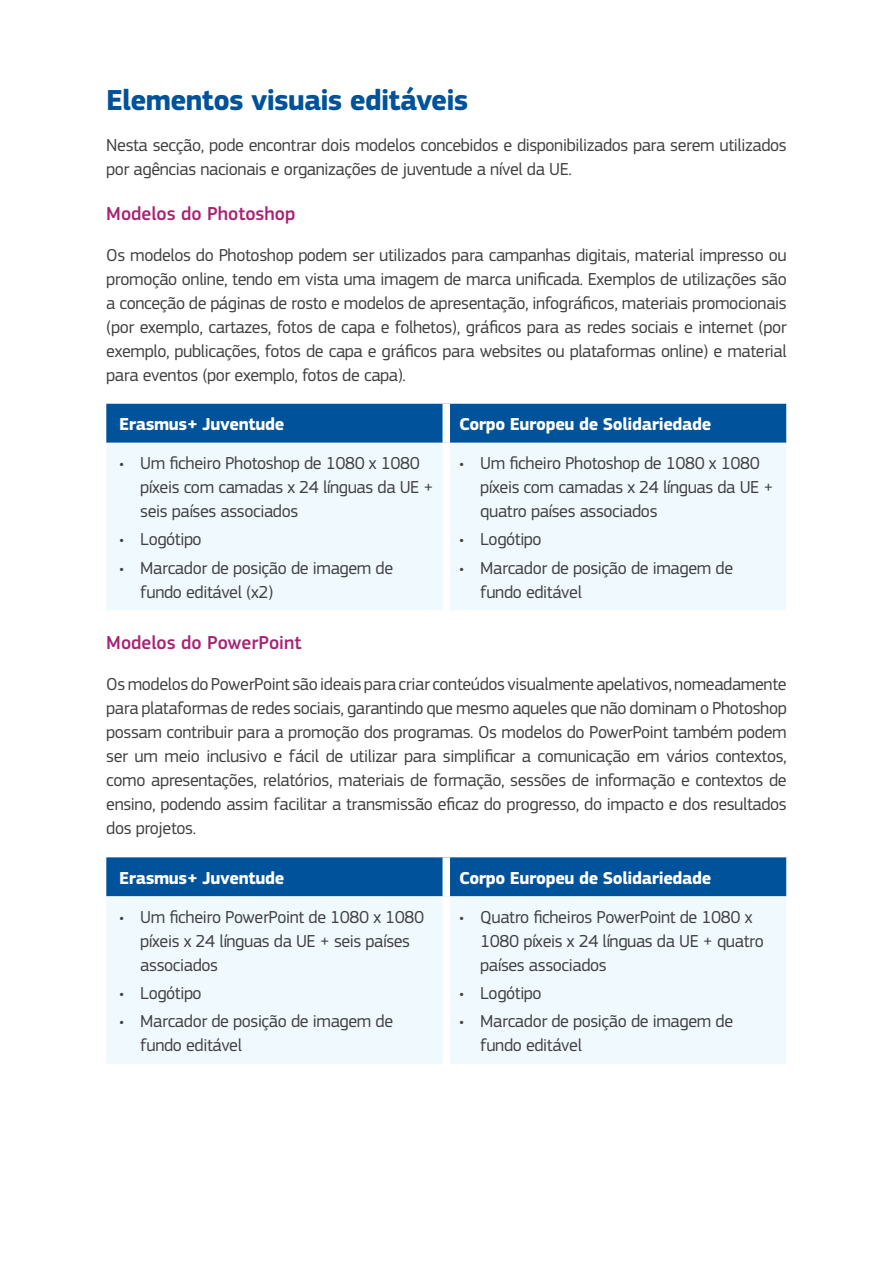
<style>
.page{position:relative;width:893px;height:1263px;background:#fff}
.page>*{position:absolute;margin:0;border:0;box-sizing:border-box;transform-origin:0 0}
.t1{font:700 30px "EC Square Sans Pro";letter-spacing:-.025em;color:#00529a}
.t2{font:500 19.5px "EC Square Sans Pro";color:#a82274}
.t3{font:18px/24px "EC Square Sans Pro";letter-spacing:-.02em;color:#414042}
.t4{font:700 18px "EC Square Sans Pro";letter-spacing:-.02em;color:#fff}
</style>
<div class="page">
<div style="left:106px;top:404px;width:680px;height:39px;background:#00529a"></div>
<div style="left:106px;top:443px;width:680px;height:167px;background:#eff9fe"></div>
<div style="left:442px;top:404px;width:8px;height:39px;background:#fff"></div>
<div style="left:442px;top:443px;width:8px;height:167px;background:#fff"></div>
<div style="left:106px;top:857px;width:680px;height:39px;background:#00529a"></div>
<div style="left:106px;top:896px;width:680px;height:168px;background:#eff9fe"></div>
<div style="left:442px;top:857px;width:8px;height:39px;background:#fff"></div>
<div style="left:442px;top:896px;width:8px;height:168px;background:#fff"></div>
<h1 class="t1" style="left:106px;top:82px;width:364px">Elementos visuais editáveis</h1>
<p class="t3" style="left:106px;top:133px;width:682px">Nesta secção, pode encontrar dois modelos concebidos e disponibilizados para serem utilizados por agências nacionais e organizações de juventude a nível da UE.</p>
<p class="t2" style="left:106px;top:202px;width:190px">Modelos do Photoshop</p>
<p class="t3" style="left:106px;top:243px;width:682px;text-align:justify">Os modelos do Photoshop podem ser utilizados para campanhas digitais, material impresso ou promoção online, tendo em vista uma imagem de marca unificada. Exemplos de utilizações são a conceção de páginas de rosto e modelos de apresentação, infográficos, materiais promocionais (por exemplo, cartazes, fotos de capa e folhetos), gráficos para as redes sociais e internet (por exemplo, publicações, fotos de capa e gráficos para websites ou plataformas online) e material para eventos (por exemplo, fotos de capa).</p>
<p class="t4" style="left:119px;top:413px;width:167px">Erasmus+ Juventude</p>
<p class="t4" style="left:459px;top:413px;width:254px">Corpo Europeu de Solidariedade</p>
<p class="t3" style="left:140px;top:451px;width:295px;text-indent:-21px">• Um ficheiro Photoshop de 1080 x 1080 píxeis com camadas x 24 línguas da UE + seis países associados</p>
<p class="t3" style="left:119px;top:527px;width:84px">• Logótipo</p>
<p class="t3" style="left:140px;top:556px;width:254px;text-indent:-21px">• Marcador de posição de imagem de fundo editável (x2)</p>
<p class="t3" style="left:480px;top:451px;width:295px;text-indent:-21px">• Um ficheiro Photoshop de 1080 x 1080 píxeis com camadas x 24 línguas da UE + quatro países associados</p>
<p class="t3" style="left:459px;top:527px;width:84px">• Logótipo</p>
<p class="t3" style="left:480px;top:556px;width:254px;text-indent:-21px">• Marcador de posição de imagem de fundo editável</p>
<p class="t2" style="left:106px;top:631px;width:197px">Modelos do PowerPoint</p>
<p class="t3" style="left:106px;top:672px;width:682px;text-align:justify">Os modelos do PowerPoint são ideais para criar conteúdos visualmente apelativos, nomeadamente para plataformas de redes sociais, garantindo que mesmo aqueles que não dominam o Photoshop possam contribuir para a promoção dos programas. Os modelos do PowerPoint também podem ser um meio inclusivo e fácil de utilizar para simplificar a comunicação em vários contextos, como apresentações, relatórios, materiais de formação, sessões de informação e contextos de ensino, podendo assim facilitar a transmissão eficaz do progresso, do impacto e dos resultados dos projetos.</p>
<p class="t4" style="left:119px;top:867px;width:167px">Erasmus+ Juventude</p>
<p class="t4" style="left:459px;top:867px;width:254px">Corpo Europeu de Solidariedade</p>
<p class="t3" style="left:140px;top:905px;width:285px;text-indent:-21px">• Um ficheiro PowerPoint de 1080 x 1080 píxeis x 24 línguas da UE + seis países associados</p>
<p class="t3" style="left:119px;top:981px;width:84px">• Logótipo</p>
<p class="t3" style="left:140px;top:1009px;width:254px;text-indent:-21px">• Marcador de posição de imagem de fundo editável</p>
<p class="t3" style="left:480px;top:905px;width:285px;text-indent:-21px">• Quatro ficheiros PowerPoint de 1080 x<br>1080 píxeis x 24 línguas da UE + quatro países associados</p>
<p class="t3" style="left:459px;top:981px;width:84px">• Logótipo</p>
<p class="t3" style="left:480px;top:1009px;width:254px;text-indent:-21px">• Marcador de posição de imagem de fundo editável</p>
</div>
